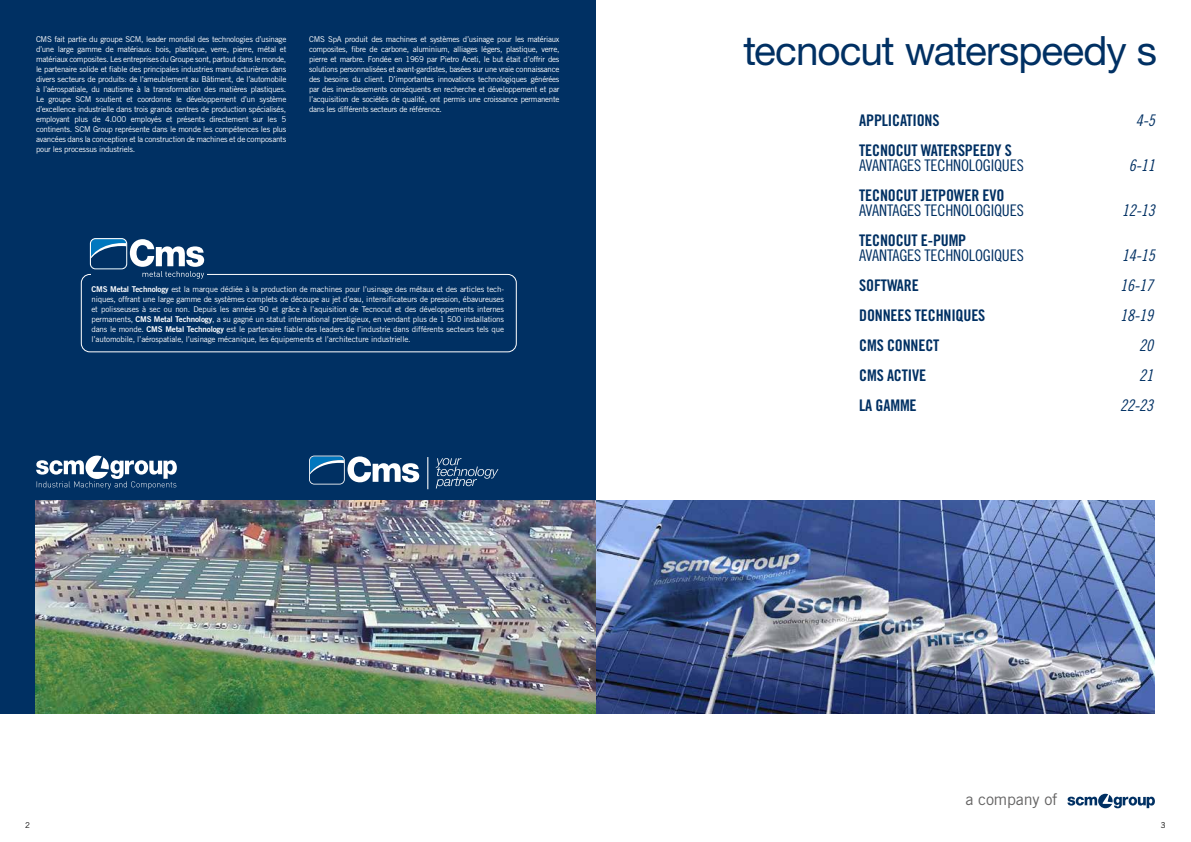
<style>
.page{position:relative;width:1191px;height:842px;background:#fff}
.page>*{position:absolute;margin:0;border:0;box-sizing:border-box;transform-origin:0 0}
.t1{font:40.5px "Helvetica Neue LT Std";letter-spacing:-.025em;color:#003063}
.t2{font:16.1px "Trade Gothic LT Std";letter-spacing:-.01em;color:#646363}
.t3{font:16px "Trade Gothic LT Std Bd Cn 20";letter-spacing:-.01em;color:#003063}
.t4{font:16px "Trade Gothic LT Std Cn 18";letter-spacing:-.01em;color:#003063}
.t5{font:16px "Trade Gothic LT Std Cn 18 Obl";letter-spacing:-.01em;color:#003063}
.t6{font:8px/10px "Trade Gothic LT Std";letter-spacing:-.03em;color:#fff;text-align:justify}
.t7{font:8px "Trade Gothic LT Std";color:#000}
.s1{font-family:"Trade Gothic LT Std Bd 2"}
</style>
<div class="page">
<svg style="left:1067px;top:794px;width:87px;height:14px"></svg>
<img style="left:595px;top:501px;width:560px;height:212px">
<img style="left:0;top:0;width:595px;height:713px">
<svg style="left:309px;top:456px;width:110px;height:28px"></svg>
<svg style="left:436px;top:458px;width:62px;height:30px;background:#28507b"></svg>
<hr style="left:427px;top:457px;width:1px;height:32px;background:#fff">
<div style="left:81px;top:274px;width:436px;height:78px;border:1px solid #fff;border-radius:9px"></div>
<div style="left:91px;top:262px;width:116px;height:20px;background:#003063"></div>
<svg style="left:36px;top:456px;width:141px;height:33px"></svg>
<svg style="left:90px;top:238px;width:114px;height:41px"></svg>
<p class="t6" style="left:36px;top:34px;width:252px">CMS fait partie du groupe SCM, leader mondial des technologies d’usinage d’une large gamme de matériaux: bois, plastique, verre, pierre, métal et matériaux composites. Les entreprises du Groupe sont, partout dans le monde, le partenaire solide et fiable des principales industries manufacturières dans divers secteurs de produits: de l’ameublement au Bâtiment, de l’automobile à l’aérospatiale, du nautisme à la transformation des matières plastiques.<br>Le groupe SCM soutient et coordonne le développement d’un système d’excellence industrielle dans trois grands centres de production spécialisés, employant plus de 4.000 employés et présents directement sur les 5 continents. SCM Group représente dans le monde les compétences les plus avancées dans la conception et la construction de machines et de composants pour les processus industriels.</p>
<p class="t6" style="left:309px;top:34px;width:252px">CMS SpA produit des machines et systèmes d’usinage pour les matériaux composites, fibre de carbone, aluminium, alliages légers, plastique, verre, pierre et marbre. Fondée en 1969 par Pietro Aceti, le but était d’offrir des solutions personnalisées et avant-gardistes, basées sur une vraie connaissance des besoins du client. D’importantes innovations technologiques générées par des investissements conséquents en recherche et développement et par l’acquisition de sociétés de qualité, ont permis une croissance permanente dans les différents secteurs de référence.</p>
<p class="t6" style="left:91px;top:284px;width:414px"><span class="s1">CMS Metal Technology</span> est la marque dédiée à la production de machines pour l’usinage des métaux et des articles tech&shy;niques, offrant une large gamme de systèmes complets de découpe au jet d’eau, intensificateurs de pression, ébavureuses et polisseuses à sec ou non. Depuis les années 90 et grâce à l’aquisition de Tecnocut et des développements internes permanents, <span class="s1">CMS Metal Technology</span>, a su gagné un statut international prestigieux, en vendant plus de 1 500 installations dans le monde. <span class="s1">CMS Metal Technology</span> est le partenaire fiable des leaders de l’industrie dans différents secteurs tels que l’automobile, l’aérospatiale, l’usinage mécanique, les équipements et l’architecture industrielle.</p>
<h1 class="t1" style="left:743px;top:26px;width:415px">tecnocut waterspeedy s</h1>
<h3 class="t3" style="left:859px;top:111px;width:82px">APPLICATIONS</h3>
<h3 class="t5" style="left:1135px;top:111px;width:21px">4-5</h3>
<h3 class="t3" style="left:859px;top:141px;width:154px">TECNOCUT WATERSPEEDY S</h3>
<h3 class="t4" style="left:859px;top:156px;width:166px">AVANTAGES TECHNOLOGIQUES</h3>
<h3 class="t5" style="left:1128px;top:156px;width:28px">6-11</h3>
<h3 class="t3" style="left:859px;top:186px;width:147px">TECNOCUT JETPOWER EVO</h3>
<h3 class="t4" style="left:859px;top:201px;width:166px">AVANTAGES TECHNOLOGIQUES</h3>
<h3 class="t5" style="left:1121px;top:201px;width:35px">12-13</h3>
<h3 class="t3" style="left:859px;top:231px;width:109px">TECNOCUT E-PUMP</h3>
<h3 class="t4" style="left:859px;top:246px;width:166px">AVANTAGES TECHNOLOGIQUES</h3>
<h3 class="t5" style="left:1121px;top:246px;width:35px">14-15</h3>
<h3 class="t3" style="left:859px;top:276px;width:61px">SOFTWARE</h3>
<h3 class="t5" style="left:1120px;top:276px;width:35px">16-17</h3>
<h3 class="t3" style="left:859px;top:306px;width:128px">DONNEES TECHNIQUES</h3>
<h3 class="t5" style="left:1120px;top:306px;width:35px">18-19</h3>
<h3 class="t3" style="left:859px;top:336px;width:82px">CMS CONNECT</h3>
<h3 class="t5" style="left:1139px;top:336px;width:16px">20</h3>
<h3 class="t3" style="left:859px;top:366px;width:68px">CMS ACTIVE</h3>
<h3 class="t5" style="left:1139px;top:366px;width:16px">21</h3>
<h3 class="t3" style="left:859px;top:396px;width:59px">LA GAMME</h3>
<h3 class="t5" style="left:1120px;top:396px;width:35px">22-23</h3>
<h2 class="t2" style="left:965px;top:790px;width:93px">a company of</h2>
<p class="t7" style="left:25px;top:820px;width:6px">2</p>
<p class="t7" style="left:1160px;top:820px;width:6px">3</p>
</div>
